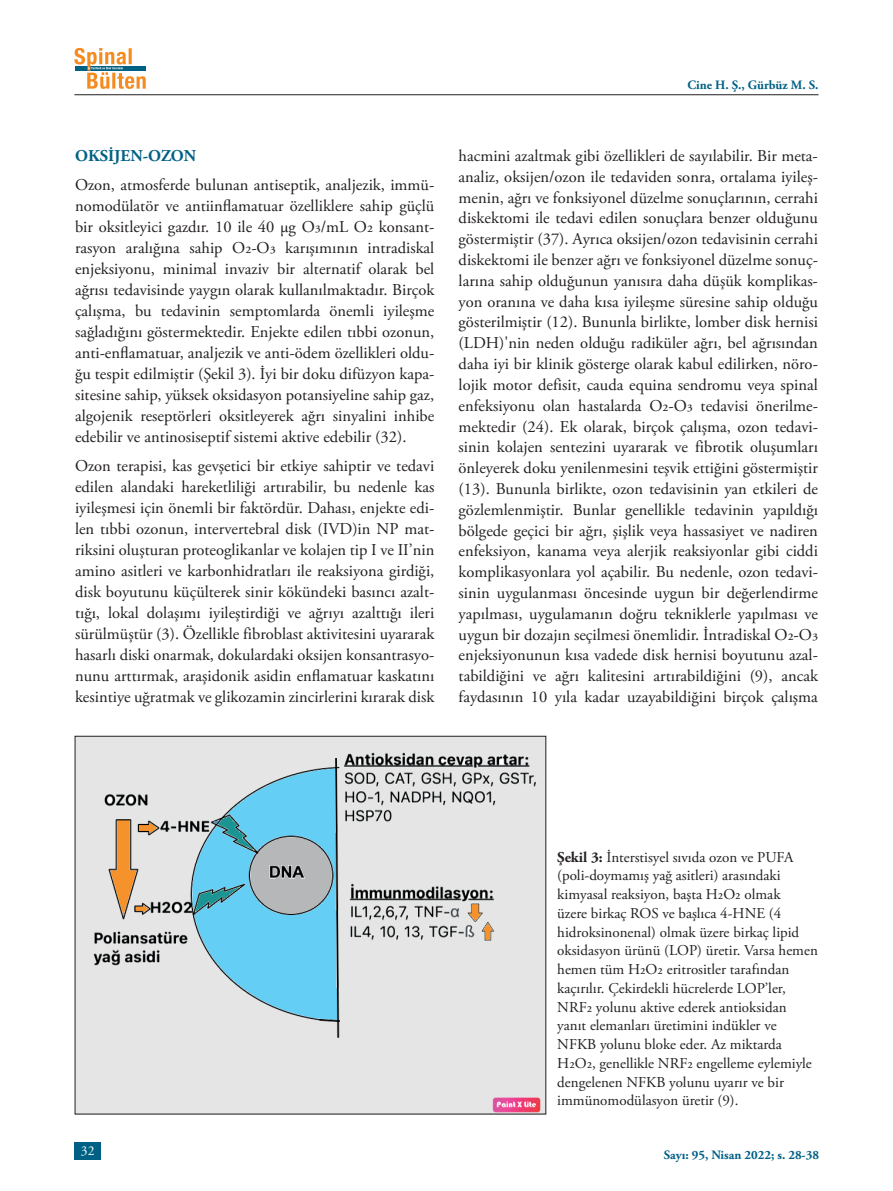
<style>
.page{position:relative;width:893px;height:1191px;background:#fff}
.page>*{position:absolute;margin:0;border:0;box-sizing:border-box;transform-origin:0 0}
.t1{font:16.5px/20.9px "Adobe Garamond Pro";color:#231f20;text-align:justify}
.t2{font:700 16.5px "Adobe Garamond Pro";color:#006185}
.t3{font:15px/18.8px "Adobe Garamond Pro";color:#231f20}
.t4{font:13.5px "Adobe Garamond Pro";color:#fff}
.t5{font:700 12.75px "Adobe Garamond Pro";color:#006185}
.s1{font-weight:700}
</style>
<div class="page">
<div style="left:74px;top:1141px;width:27px;height:18px;background:#006185"></div>
<hr style="left:74px;top:94px;width:745px;height:1px;background:#231f20">
<svg style="left:74px;top:48px;width:72px;height:41px"></svg>
<img style="left:77px;top:738px;width:467px;height:374px">
<p class="t2" style="left:75px;top:146px;width:123px">OKSİJEN-OZON</p>
<p class="t1" style="left:75px;top:175px;width:361px">Ozon, atmosferde bulunan antiseptik, analjezik, immü&shy;nomodülatör ve antiinflamatuar özelliklere sahip güçlü bir oksitleyici gazdır. 10 ile 40 μg O3/mL O2 konsant&shy;rasyon aralığına sahip O2-O3 karışımının intradiskal enjeksiyonu, minimal invaziv bir alternatif olarak bel ağrısı tedavisinde yaygın olarak kullanılmaktadır. Birçok çalışma, bu tedavinin semptomlarda önemli iyileşme sağladığını göstermektedir. Enjekte edilen tıbbi ozonun, anti-enflamatuar, analjezik ve anti-ödem özellikleri oldu&shy;ğu tespit edilmiştir (Şekil 3). İyi bir doku difüzyon kapa&shy;sitesine sahip, yüksek oksidasyon potansiyeline sahip gaz, algojenik reseptörleri oksitleyerek ağrı sinyalini inhibe edebilir ve antinosiseptif sistemi aktive edebilir (32).</p>
<p class="t1" style="left:75px;top:456px;width:361px">Ozon terapisi, kas gevşetici bir etkiye sahiptir ve tedavi edilen alandaki hareketliliği artırabilir, bu nedenle kas iyileşmesi için önemli bir faktördür. Dahası, enjekte edi&shy;len tıbbi ozonun, intervertebral disk (IVD)in NP mat&shy;riksini oluşturan proteoglikanlar ve kolajen tip I ve II’nin amino asitleri ve karbonhidratları ile reaksiyona girdiği, disk boyutunu küçülterek sinir kökündeki basıncı azalt&shy;tığı, lokal dolaşımı iyileştirdiği ve ağrıyı azalttığı ileri sürülmüştür (3). Özellikle fibroblast aktivitesini uyararak hasarlı diski onarmak, dokulardaki oksijen konsantrasyo&shy;nunu arttırmak, araşidonik asidin enflamatuar kaskatını kesintiye uğratmak ve glikozamin zincirlerini kırarak disk</p>
<p class="t5" style="left:687px;top:77px;width:133px">Cine H. Ş., Gürbüz M. S.</p>
<p class="t1" style="left:459px;top:146px;width:361px">hacmini azaltmak gibi özellikleri de sayılabilir. Bir meta&shy;analiz, oksijen/ozon ile tedaviden sonra, ortalama iyileş&shy;menin, ağrı ve fonksiyonel düzelme sonuçlarının, cerrahi diskektomi ile tedavi edilen sonuçlara benzer olduğunu göstermiştir (37). Ayrıca oksijen/ozon tedavisinin cerrahi diskektomi ile benzer ağrı ve fonksiyonel düzelme sonuç&shy;larına sahip olduğunun yanısıra daha düşük komplikas&shy;yon oranına ve daha kısa iyileşme süresine sahip olduğu gösterilmiştir (12). Bununla birlikte, lomber disk hernisi (LDH)'nin neden olduğu radiküler ağrı, bel ağrısından daha iyi bir klinik gösterge olarak kabul edilirken, nöro&shy;lojik motor defisit, cauda equina sendromu veya spinal enfeksiyonu olan hastalarda O2-O3 tedavisi önerilme&shy;mektedir (24). Ek olarak, birçok çalışma, ozon tedavi&shy;sinin kolajen sentezini uyararak ve fibrotik oluşumları önleyerek doku yenilenmesini teşvik ettiğini göstermiştir (13). Bununla birlikte, ozon tedavisinin yan etkileri de gözlemlenmiştir. Bunlar genellikle tedavinin yapıldığı bölgede geçici bir ağrı, şişlik veya hassasiyet ve nadiren enfeksiyon, kanama veya alerjik reaksiyonlar gibi ciddi komplikasyonlara yol açabilir. Bu nedenle, ozon tedavi&shy;sinin uygulanması öncesinde uygun bir değerlendirme yapılması, uygulamanın doğru tekniklerle yapılması ve uygun bir dozajın seçilmesi önemlidir. İntradiskal O2-O3 enjeksiyonunun kısa vadede disk hernisi boyutunu azal&shy;tabildiğini ve ağrı kalitesini artırabildiğini (9), ancak faydasının 10 yıla kadar uzayabildiğini birçok çalışma</p>
<p class="t4" style="left:81px;top:1143px;width:15px">32</p>
<p class="t3" style="left:557px;top:848px;width:262px"><span class="s1">Şekil 3:</span> İnterstisyel sıvıda ozon ve PUFA (poli-doymamış yağ asitleri) arasındaki kimyasal reaksiyon, başta H2O2 olmak<br>üzere birkaç ROS ve başlıca 4-HNE (4 hidroksinonenal) olmak üzere birkaç lipid oksidasyon ürünü (LOP) üretir. Varsa hemen hemen tüm H2O2 eritrositler tarafından kaçırılır. Çekirdekli hücrelerde LOP’ler, NRF2 yolunu aktive ederek antioksidan yanıt elemanları üretimini indükler ve NFKB yolunu bloke eder. Az miktarda H2O2, genellikle NRF2 engelleme eylemiyle dengelenen NFKB yolunu uyarır ve bir immünomodülasyon üretir (9).</p>
<p class="t5" style="left:664px;top:1147px;width:157px">Sayı: 95, Nisan 2022; s. 28-38</p>
</div>
